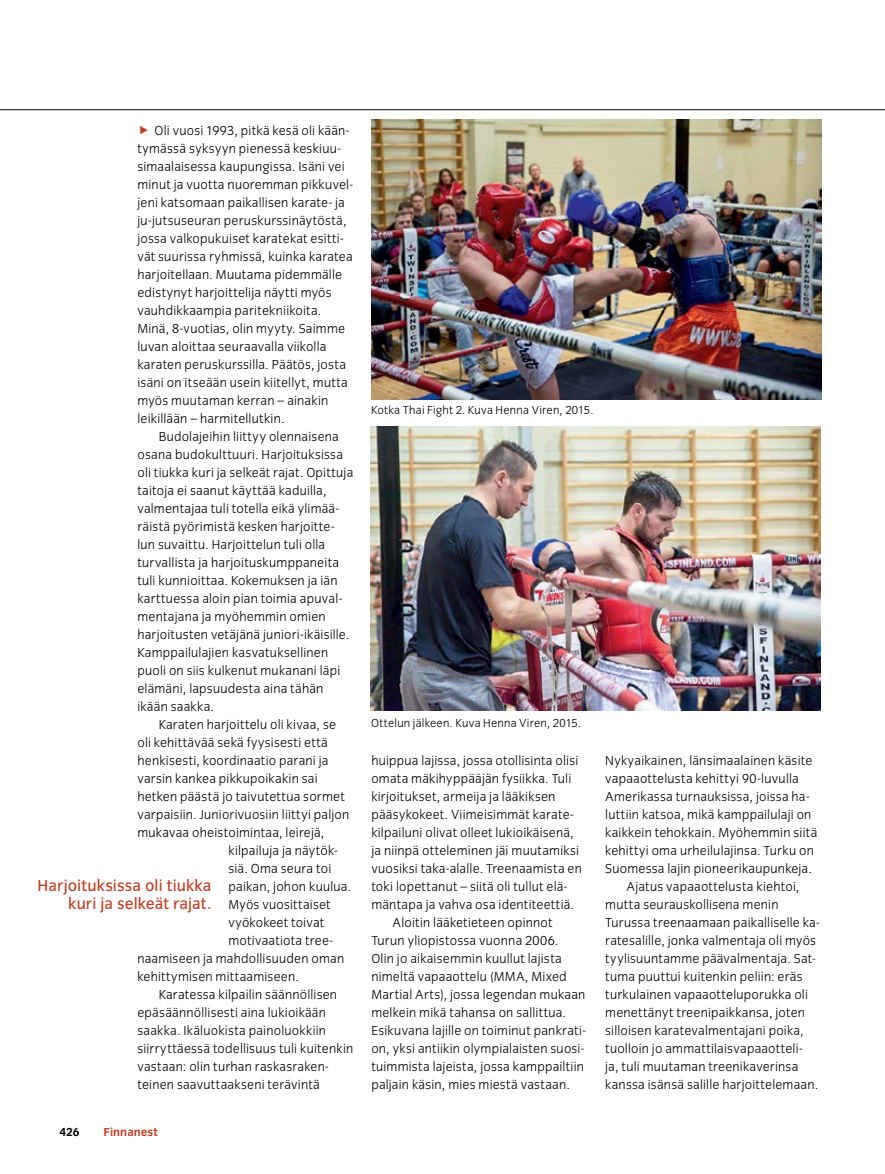
<style>
.page{position:relative;width:885px;height:1174px;background:#fff}
.page>*{position:absolute;margin:0;border:0;box-sizing:border-box;transform-origin:0 0}
.t1{font:16.5px/18px "Congress Sans";letter-spacing:.005em;color:#be4026;text-align:right}
.t2{font:300 13.5px/18px "Congress Sans";letter-spacing:.015em;color:#000}
.t3{font:300 12px "Congress Sans";letter-spacing:.02em;color:#000}
.t4{font:700 12px "Congress Sans";color:#be4026}
.t5{font:700 12px "Congress Sans";color:#000}
</style>
<div class="page">
<hr style="left:0;top:109px;width:884px;height:1px;background:#000">
<img style="left:371px;top:119px;width:450px;height:280px">
<img style="left:370px;top:426px;width:450px;height:284px">
<p class="t2" style="left:137px;top:121px;width:217px;text-indent:17px">Oli vuosi 1993, pitkä kesä oli kään&shy;tymässä syksyyn pienessä keskiuu&shy;simaalaisessa kaupungissa. Isäni vei minut ja vuotta nuoremman pikkuvel&shy;jeni katsomaan paikallisen karate- ja ju-jutsuseuran peruskurssinäytöstä, jossa valkopukuiset karatekat esitti&shy;vät suurissa ryhmissä, kuinka karatea harjoitellaan. Muutama pidemmälle edistynyt harjoittelija näytti myös vauhdikkaampia paritekniikoita.<br>Minä, 8-vuotias, olin myyty. Saimme luvan aloittaa seuraavalla viikolla karaten peruskurssilla. Päätös, josta isäni on itseään usein kiitellyt, mutta myös muutaman kerran – ainakin leikillään – harmitellutkin.</p>
<p class="t2" style="left:137px;top:427px;width:217px;text-indent:21px">Budolajeihin liittyy olennaisena osana budokulttuuri. Harjoituksissa oli tiukka kuri ja selkeät rajat. Opittuja taitoja ei saanut käyttää kaduilla, valmentajaa tuli totella eikä ylimää&shy;räistä pyörimistä kesken harjoitte&shy;lun suvaittu. Harjoittelun tuli olla turvallista ja harjoituskumppaneita tuli kunnioittaa. Kokemuksen ja iän karttuessa aloin pian toimia apuval&shy;mentajana ja myöhemmin omien harjoitusten vetäjänä juniori-ikäisille.<br>Kamppailulajien kasvatuksellinen puoli on siis kulkenut mukanani läpi elämäni, lapsuudesta aina tähän ikään saakka.</p>
<p class="t2" style="left:159px;top:715px;width:179px">Karaten harjoittelu oli kivaa, se</p>
<p class="t2" style="left:137px;top:733px;width:192px">oli kehittävää sekä fyysisesti että</p>
<p class="t2" style="left:137px;top:751px;width:192px">henkisesti, koordinaatio parani ja</p>
<p class="t2" style="left:137px;top:769px;width:182px">varsin kankea pikkupoikakin sai</p>
<p class="t2" style="left:137px;top:787px;width:209px">hetken päästä jo taivutettua sormet</p>
<p class="t2" style="left:137px;top:805px;width:213px">varpaisiin. Juniorivuosiin liittyi paljon</p>
<p class="t2" style="left:137px;top:823px;width:188px">mukavaa oheistoimintaa, leirejä,</p>
<p class="t2" style="left:228px;top:841px;width:111px">kilpailuja ja näytök-</p>
<p class="t2" style="left:228px;top:859px;width:104px">siä. Oma seura toi</p>
<p class="t2" style="left:228px;top:877px;width:124px">paikan, johon kuulua.</p>
<p class="t2" style="left:228px;top:895px;width:104px">Myös vuosittaiset</p>
<p class="t2" style="left:228px;top:913px;width:97px">vyökokeet toivat</p>
<p class="t2" style="left:228px;top:931px;width:106px">motivaatiota tree-</p>
<p class="t2" style="left:137px;top:949px;width:208px">naamiseen ja mahdollisuuden oman</p>
<p class="t2" style="left:137px;top:967px;width:163px">kehittymisen mittaamiseen.</p>
<p class="t2" style="left:159px;top:985px;width:180px">Karatessa kilpailin säännöllisen</p>
<p class="t2" style="left:137px;top:1003px;width:190px">epäsäännöllisesti aina lukioikään</p>
<p class="t2" style="left:137px;top:1021px;width:190px">saakka. Ikäluokista painoluokkiin</p>
<p class="t2" style="left:137px;top:1039px;width:217px">siirryttäessä todellisuus tuli kuitenkin</p>
<p class="t2" style="left:137px;top:1057px;width:193px">vastaan: olin turhan raskasraken-</p>
<p class="t2" style="left:137px;top:1075px;width:184px">teinen saavuttaakseni terävintä</p>
<p class="t1" style="left:38px;top:876px;width:175px">Harjoituksissa oli tiukka kuri ja selkeät rajat.</p>
<p class="t5" style="left:60px;top:1125px;width:22px">426</p>
<p class="t4" style="left:104px;top:1125px;width:56px">Finnanest</p>
<p class="t3" style="left:371px;top:404px;width:224px">Kotka Thai Fight 2. Kuva Henna Viren, 2015.</p>
<p class="t3" style="left:371px;top:716px;width:211px">Ottelun jälkeen. Kuva Henna Viren, 2015.</p>
<p class="t2" style="left:371px;top:751px;width:208px">huippua lajissa, jossa otollisinta olisi</p>
<p class="t2" style="left:371px;top:769px;width:201px">omata mäkihyppääjän fysiikka. Tuli</p>
<p class="t2" style="left:371px;top:787px;width:186px">kirjoitukset, armeija ja lääkiksen</p>
<p class="t2" style="left:371px;top:805px;width:204px">pääsykokeet. Viimeisimmät karate-</p>
<p class="t2" style="left:371px;top:823px;width:204px">kilpailuni olivat olleet lukioikäisenä,</p>
<p class="t2" style="left:371px;top:841px;width:209px">ja niinpä otteleminen jäi muutamiksi</p>
<p class="t2" style="left:371px;top:859px;width:212px">vuosiksi taka-alalle. Treenaamista en</p>
<p class="t2" style="left:371px;top:877px;width:198px">toki lopettanut – siitä oli tullut elä-</p>
<p class="t2" style="left:371px;top:895px;width:204px">mäntapa ja vahva osa identiteettiä.</p>
<p class="t2" style="left:392px;top:913px;width:161px">Aloitin lääketieteen opinnot</p>
<p class="t2" style="left:371px;top:931px;width:189px">Turun yliopistossa vuonna 2006.</p>
<p class="t2" style="left:371px;top:949px;width:192px">Olin jo aikaisemmin kuullut lajista</p>
<p class="t2" style="left:371px;top:967px;width:197px">nimeltä vapaaottelu (MMA, Mixed</p>
<p class="t2" style="left:371px;top:985px;width:215px">Martial Arts), jossa legendan mukaan</p>
<p class="t2" style="left:371px;top:1003px;width:196px">melkein mikä tahansa on sallittua.</p>
<p class="t2" style="left:371px;top:1021px;width:216px">Esikuvana lajille on toiminut pankrati-</p>
<p class="t2" style="left:371px;top:1039px;width:214px">on, yksi antiikin olympialaisten suosi-</p>
<p class="t2" style="left:371px;top:1057px;width:214px">tuimmista lajeista, jossa kamppailtiin</p>
<p class="t2" style="left:371px;top:1075px;width:200px">paljain käsin, mies miestä vastaan.</p>
<p class="t2" style="left:605px;top:751px;width:209px">Nykyaikainen, länsimaalainen käsite</p>
<p class="t2" style="left:605px;top:769px;width:195px">vapaaottelusta kehittyi 90-luvulla</p>
<p class="t2" style="left:605px;top:787px;width:206px">Amerikassa turnauksissa, joissa ha-</p>
<p class="t2" style="left:605px;top:805px;width:208px">luttiin katsoa, mikä kamppailulaji on</p>
<p class="t2" style="left:605px;top:823px;width:213px">kaikkein tehokkain. Myöhemmin siitä</p>
<p class="t2" style="left:605px;top:841px;width:210px">kehittyi oma urheilulajinsa. Turku on</p>
<p class="t2" style="left:605px;top:859px;width:208px">Suomessa lajin pioneerikaupunkeja.</p>
<p class="t2" style="left:626px;top:877px;width:174px">Ajatus vapaaottelusta kiehtoi,</p>
<p class="t2" style="left:605px;top:895px;width:175px">mutta seurauskollisena menin</p>
<p class="t2" style="left:605px;top:913px;width:216px">Turussa treenaamaan paikalliselle ka-</p>
<p class="t2" style="left:605px;top:931px;width:212px">ratesalille, jonka valmentaja oli myös</p>
<p class="t2" style="left:605px;top:949px;width:212px">tyylisuuntamme päävalmentaja. Sat-</p>
<p class="t2" style="left:605px;top:967px;width:199px">tuma puuttui kuitenkin peliin: eräs</p>
<p class="t2" style="left:605px;top:985px;width:204px">turkulainen vapaaotteluporukka oli</p>
<p class="t2" style="left:605px;top:1003px;width:201px">menettänyt treenipaikkansa, joten</p>
<p class="t2" style="left:605px;top:1021px;width:200px">silloisen karatevalmentajani poika,</p>
<p class="t2" style="left:605px;top:1039px;width:199px">tuolloin jo ammattilaisvapaaotteli-</p>
<p class="t2" style="left:605px;top:1057px;width:195px">ja, tuli muutaman treenikaverinsa</p>
<p class="t2" style="left:605px;top:1075px;width:214px">kanssa isänsä salille harjoittelemaan.</p>
</div>
